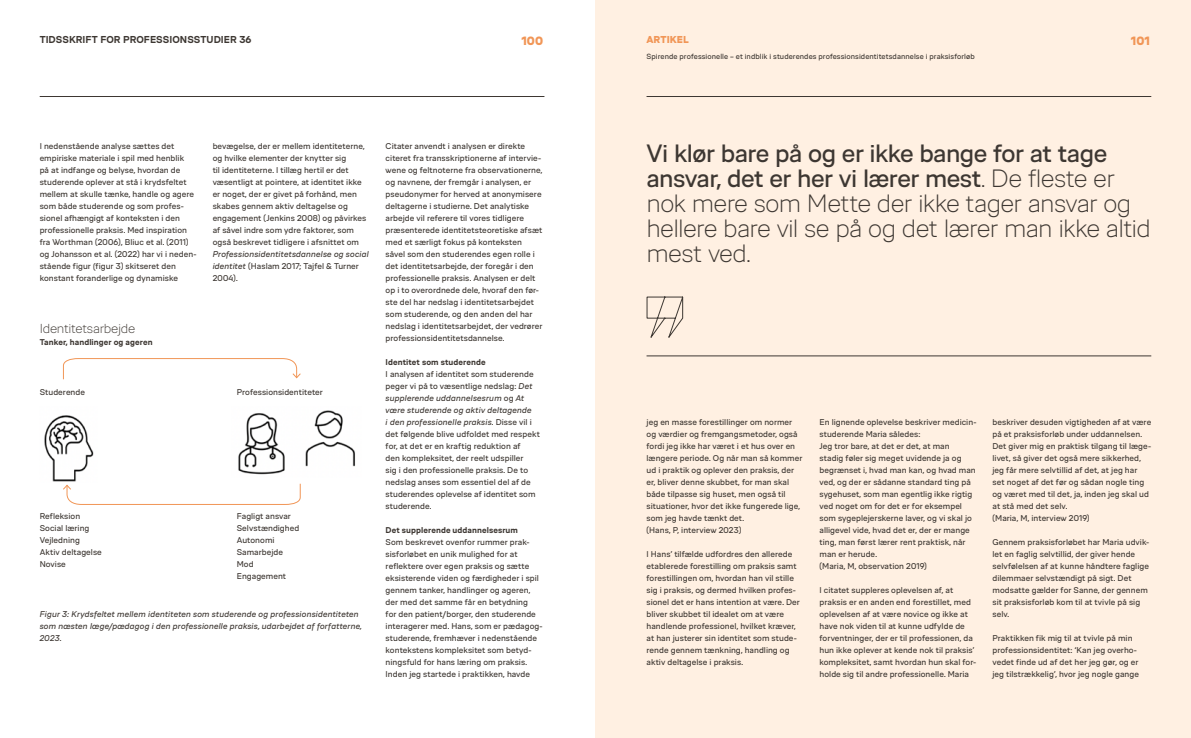
<style>
.page{position:relative;width:1191px;height:738px;background:#fff}
.page>*{position:absolute;margin:0;border:0;box-sizing:border-box;transform-origin:0 0}
.t1{font:300 25px/25px "VIA Type";letter-spacing:-.03em;color:#3d3732}
.t2{font:300 13px "VIA Type";letter-spacing:-.02em;color:#3d3732}
.t3{font:900 12px "VIA Type";color:#f19657}
.t4{font:700 10px "VIA Type";letter-spacing:.005em;color:#3d3732}
.t5{font:900 10px "VIA Type";letter-spacing:.005em;color:#f19657}
.t6{font:8.4px/12px "VIA Type";letter-spacing:.005em;color:#3d3732}
.t7{font:italic 8.4px/12px "VIA Type";letter-spacing:.005em;color:#3d3732}
.t8{font:700 8.4px "VIA Type";letter-spacing:.01em;color:#3d3732}
.t9{font:7.5px "VIA Type";letter-spacing:.01em;color:#3d3732}
.s1{font-style:normal}
.s2{font-style:italic}
.s3{font-weight:400}
</style>
<div class="page">
<div style="left:595px;top:0;width:596px;height:737px;background:#fff0e2"></div>
<svg style="left:646px;top:296px;width:38px;height:42px"></svg>
<hr style="left:646px;top:355px;width:505px;height:1px;background:#3d3732">
<img style="left:238px;top:410px;width:117px;height:65px">
<img style="left:44px;top:415px;width:50px;height:67px">
<svg style="left:63px;top:483px;width:238px;height:22px"></svg>
<svg style="left:62px;top:358px;width:239px;height:22px"></svg>
<hr style="left:646px;top:96px;width:505px;height:1px;background:#3d3732">
<hr style="left:40px;top:96px;width:504px;height:1px;background:#3d3732">
<p class="t4" style="left:40px;top:34px;width:213px">TIDSSKRIFT FOR PROFESSIONSSTUDIER 36</p>
<h3 class="t3" style="left:521px;top:34px;width:23px">100</h3>
<p class="t5" style="left:646px;top:34px;width:44px">ARTIKEL</p>
<h3 class="t3" style="left:1130px;top:34px;width:21px">101</h3>
<p class="t9" style="left:646px;top:52px;width:330px">Spirende professionelle – et indblik i studerendes professionsidentitetsdannelse i praksisforløb</p>
<p class="t6" style="left:40px;top:140px;width:158px">I nedenstående analyse sættes det empiriske materiale i spil med henblik<br>på at indfange og belyse, hvordan de studerende oplever at stå i krydsfeltet mellem at skulle tænke, handle og agere som både studerende og som profes&shy;sionel afhængigt af konteksten i den professionelle praksis. Med inspiration fra Worthman (2006), Bliuc et al. (2011) og Johansson et al. (2022) har vi i neden&shy;stående figur (figur 3) skitseret den konstant foranderlige og dynamiske</p>
<p class="t6" style="left:213px;top:140px;width:155px">bevægelse, der er mellem identiteterne, og hvilke elementer der knytter sig<br>til identiteterne. I tillæg hertil er det væsentligt at pointere, at identitet ikke er noget, der er givet på forhånd, men skabes gennem aktiv deltagelse og engagement (Jenkins 2008) og påvirkes af såvel indre som ydre faktorer, som også beskrevet tidligere i afsnittet om</p>
<p class="t7" style="left:213px;top:248px;width:158px">Professionsidentitetsdannelse og social identitet <span class="s1">(Haslam 2017; Tajfel &amp; Turner<br>2004).</span></p>
<h2 class="t2" style="left:40px;top:322px;width:97px">Identitetsarbejde</h2>
<p class="t8" style="left:40px;top:337px;width:114px">Tanker, handlinger og ageren</p>
<p class="t6" style="left:40px;top:386px;width:47px">Studerende</p>
<p class="t6" style="left:40px;top:510px;width:64px">Refleksion<br>Social læring<br>Vejledning<br>Aktiv deltagelse<br>Novise</p>
<p class="t6" style="left:237px;top:386px;width:88px">Professionsidentiteter</p>
<p class="t6" style="left:237px;top:510px;width:64px">Fagligt ansvar<br>Selvstændighed<br>Autonomi<br>Samarbejde<br>Mod<br>Engagement</p>
<p class="t7" style="left:40px;top:608px;width:324px">Figur 3: Krydsfeltet mellem identiteten som studerende og professionsidentiteten som næsten læge/pædagog i den professionelle praksis, udarbejdet af forfatterne,<br>2023.</p>
<p class="t6" style="left:386px;top:140px;width:158px">Citater anvendt i analysen er direkte citeret fra transskriptionerne af intervie&shy;wene og feltnoterne fra observationerne, og navnene, der fremgår i analysen, er pseudonymer for herved at anonymisere deltagerne i studierne. Det analytiske arbejde vil referere til vores tidligere præsenterede identitetsteoretiske afsæt med et særligt fokus på konteksten såvel som den studerendes egen rolle i det identitetsarbejde, der foregår i den professionelle praksis. Analysen er delt op i to overordnede dele, hvoraf den før&shy;ste del har nedslag i identitetsarbejdet som studerende, og den anden del har nedslag i identitetsarbejdet, der vedrører professionsidentitetsdannelse.</p>
<p class="t8" style="left:386px;top:357px;width:101px">Identitet som studerende</p>
<p class="t6" style="left:386px;top:368px;width:156px">I analysen af identitet som studerende peger vi på to væsentlige nedslag: <span class="s2">Det supplerende uddannelsesrum</span> og <span class="s2">At være studerende og aktiv deltagende<br>i den professionelle praksis</span>. Disse vil i det følgende blive udfoldet med respekt for, at det er en kraftig reduktion af<br>den kompleksitet, der reelt udspiller<br>sig i den professionelle praksis. De to nedslag anses som essentiel del af de studerendes oplevelse af identitet som studerende.</p>
<p class="t8" style="left:386px;top:525px;width:134px">Det supplerende uddannelsesrum</p>
<p class="t6" style="left:386px;top:536px;width:158px">Som beskrevet ovenfor rummer prak&shy;sisforløbet en unik mulighed for at reflektere over egen praksis og sætte eksisterende viden og færdigheder i spil gennem tanker, handlinger og ageren, der med det samme får en betydning<br>for den patient/borger, den studerende interagerer med. Hans, som er pædagog&shy;studerende, fremhæver i nedenstående kontekstens kompleksitet som betyd&shy;ningsfuld for hans læring om praksis.<br>Inden jeg startede i praktikken, havde</p>
<h1 class="t1" style="left:646px;top:141px;width:506px"><span class="s3">Vi klør bare på og er ikke bange for at tage ansvar, det er her vi lærer mest</span>. De fleste er nok mere som Mette der ikke tager ansvar og hellere bare vil se på og det lærer man ikke altid mest ved.</h1>
<p class="t6" style="left:646px;top:415px;width:157px">jeg en masse forestillinger om normer og værdier og fremgangsmetoder, også fordi jeg ikke har været i et hus over en længere periode. Og når man så kommer ud i praktik og oplever den praksis, der er, bliver denne skubbet, for man skal både tilpasse sig huset, men også til situationer, hvor det ikke fungerede lige, som jeg havde tænkt det.<br>(Hans, P, interview 2023)</p>
<p class="t6" style="left:646px;top:547px;width:155px">I Hans’ tilfælde udfordres den allerede etablerede forestilling om praksis samt forestillingen om, hvordan han vil stille sig i praksis, og dermed hvilken profes&shy;sionel det er hans intention at være. Der bliver skubbet til idealet om at være handlende professionel, hvilket kræver, at han justerer sin identitet som stude&shy;rende gennem tænkning, handling og aktiv deltagelse i praksis.</p>
<p class="t6" style="left:819px;top:415px;width:158px">En lignende oplevelse beskriver medicin&shy;studerende Maria således:<br>Jeg tror bare, at det er det, at man<br>stadig føler sig meget uvidende ja og begrænset i, hvad man kan, og hvad man ved, og der er sådanne standard ting på sygehuset, som man egentlig ikke rigtig ved noget om for det er for eksempel som sygeplejerskerne laver, og vi skal jo alligevel vide, hvad det er, der er mange ting, man først lærer rent praktisk, når man er herude.<br>(Maria, M, observation 2019)</p>
<p class="t6" style="left:819px;top:583px;width:158px">I citatet suppleres oplevelsen af, at praksis er en anden end forestillet, med oplevelsen af at være novice og ikke at have nok viden til at kunne udfylde de forventninger, der er til professionen, da hun ikke oplever at kende nok til praksis’ kompleksitet, samt hvordan hun skal for&shy;holde sig til andre professionelle. Maria</p>
<p class="t6" style="left:992px;top:415px;width:160px">beskriver desuden vigtigheden af at være på et praksisforløb under uddannelsen.<br>Det giver mig en praktisk tilgang til læge&shy;livet, så giver det også mere sikkerhed, jeg får mere selvtillid af det, at jeg har set noget af det før og sådan nogle ting og været med til det, ja, inden jeg skal ud at stå med det selv.<br>(Maria, M, interview 2019)</p>
<p class="t6" style="left:992px;top:535px;width:158px">Gennem praksisforløbet har Maria udvik&shy;let en faglig selvtillid, der giver hende selvfølelsen af at kunne håndtere faglige dilemmaer selvstændigt på sigt. Det modsatte gælder for Sanne, der gennem sit praksisforløb kom til at tvivle på sig selv.</p>
<p class="t6" style="left:992px;top:631px;width:148px">Praktikken fik mig til at tvivle på min professionsidentitet: ‘Kan jeg overho&shy;vedet finde ud af det her jeg gør, og er jeg tilstrækkelig’, hvor jeg nogle gange</p>
</div>
